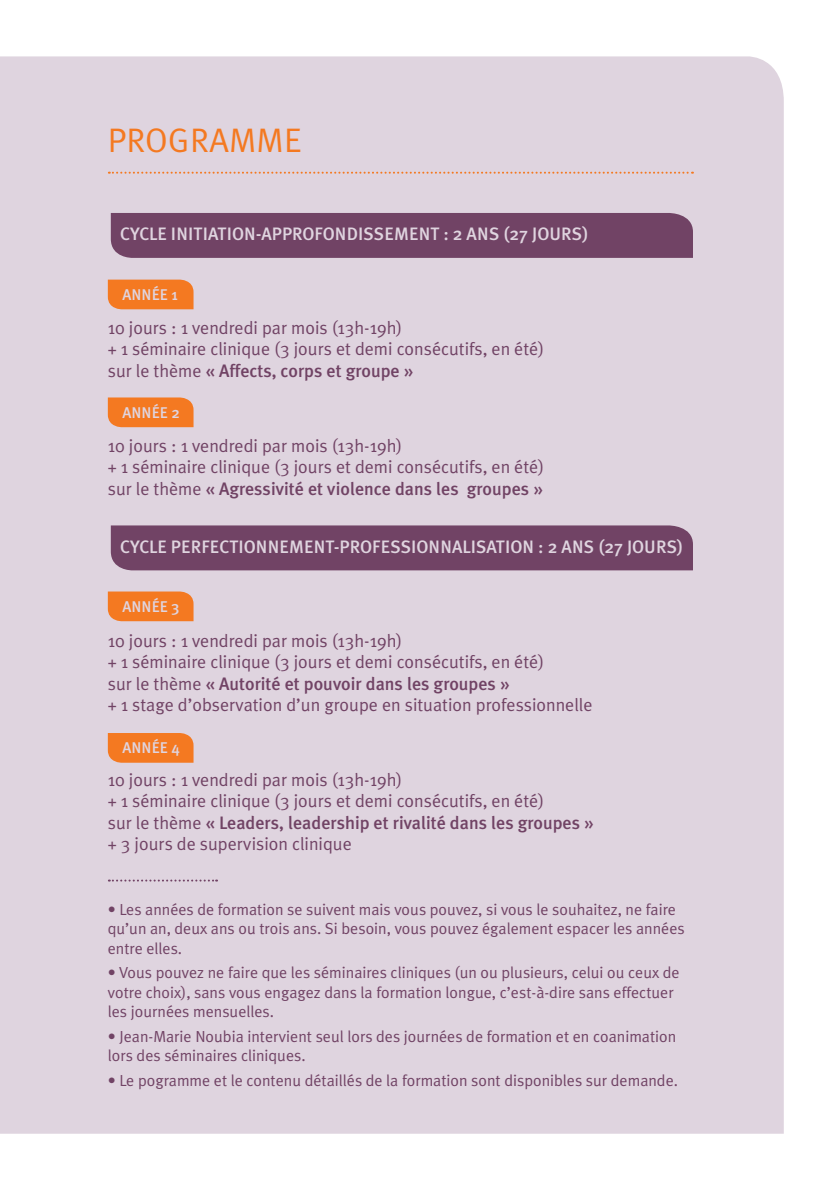
<style>
.page{position:relative;width:840px;height:1191px;background:#fff}
.page>*{position:absolute;margin:0;border:0;box-sizing:border-box;transform-origin:0 0}
.t1{font:34px "Meta Plus Normal";letter-spacing:.005em;color:#f47921}
.t2{font:18px/21.6px "Meta Plus Normal";color:#714365}
.t3{font:500 18px "Meta Plus";color:#714365}
.t4{font:500 18px "Meta Plus";color:#dfd4df}
.t5{font:16px/19.2px "Meta Plus Normal";color:#714365}
.t6{font:500 15.6px "Meta Plus";letter-spacing:.005em;color:#dfd4df}
.s1{font-family:"Meta Plus Normal";font-weight:400}
</style>
<div class="page">
<div style="left:0;top:56px;width:783px;height:1077px;background:#dfd4df"></div>
<div style="left:111px;top:525px;width:581px;height:45px;background:#714365"></div>
<div style="left:111px;top:213px;width:581px;height:45px;background:#714365"></div>
<div style="left:108px;top:280px;width:85px;height:29px;background:#f47921"></div>
<div style="left:108px;top:591px;width:85px;height:30px;background:#f47921"></div>
<div style="left:108px;top:397px;width:85px;height:30px;background:#f47921"></div>
<div style="left:108px;top:733px;width:85px;height:29px;background:#f47921"></div>
<svg style="left:109px;top:172px;width:583px;height:2px"></svg>
<svg style="left:109px;top:879px;width:108px;height:2px"></svg>
<h1 class="t1" style="left:108px;top:121px;width:195px">PROGRAMME</h1>
<p class="t4" style="left:120px;top:223px;width:469px">CYCLE INITIATION-APPROFONDISSEMENT : 2 ANS (27 JOURS)</p>
<p class="t6" style="left:122px;top:285px;width:57px">ANNÉE 1</p>
<p class="t2" style="left:108px;top:316px;width:437px">10 jours : 1 vendredi par mois (13h-19h)<br>+ 1 séminaire clinique (3 jours et demi consécutifs, en été)</p>
<p class="t3" style="left:108px;top:360px;width:306px"><span class="s1">sur le thème</span> « Affects, corps et groupe »</p>
<p class="t6" style="left:122px;top:403px;width:59px">ANNÉE 2</p>
<p class="t2" style="left:108px;top:434px;width:437px">10 jours : 1 vendredi par mois (13h-19h)<br>+ 1 séminaire clinique (3 jours et demi consécutifs, en été)</p>
<p class="t3" style="left:108px;top:478px;width:436px"><span class="s1">sur le thème</span> « Agressivité et violence dans les groupes »</p>
<p class="t4" style="left:120px;top:536px;width:564px">CYCLE PERFECTIONNEMENT-PROFESSIONNALISATION : 2 ANS (27 JOURS)</p>
<p class="t6" style="left:122px;top:597px;width:59px">ANNÉE 3</p>
<p class="t2" style="left:108px;top:629px;width:437px">10 jours : 1 vendredi par mois (13h-19h)<br>+ 1 séminaire clinique (3 jours et demi consécutifs, en été)</p>
<p class="t3" style="left:108px;top:673px;width:403px"><span class="s1">sur le thème</span> « Autorité et pouvoir dans les groupes »</p>
<p class="t2" style="left:108px;top:694px;width:486px">+ 1 stage d’observation d’un groupe en situation professionnelle</p>
<p class="t6" style="left:122px;top:739px;width:59px">ANNÉE 4</p>
<p class="t2" style="left:108px;top:768px;width:437px">10 jours : 1 vendredi par mois (13h-19h)<br>+ 1 séminaire clinique (3 jours et demi consécutifs, en été)</p>
<p class="t3" style="left:108px;top:812px;width:487px"><span class="s1">sur le thème</span> « Leaders, leadership et rivalité dans les groupes »</p>
<p class="t2" style="left:108px;top:833px;width:245px">+ 3 jours de supervision clinique</p>
<p class="t5" style="left:108px;top:900px;width:578px">• Les années de formation se suivent mais vous pouvez, si vous le souhaitez, ne faire qu’un an, deux ans ou trois ans. Si besoin, vous pouvez également espacer les années entre elles.</p>
<p class="t5" style="left:108px;top:963px;width:573px">• Vous pouvez ne faire que les séminaires cliniques (un ou plusieurs, celui ou ceux de votre choix), sans vous engagez dans la formation longue, c’est-à-dire sans effectuer les journées mensuelles.</p>
<p class="t5" style="left:108px;top:1026px;width:569px">• Jean-Marie Noubia intervient seul lors des journées de formation et en coanimation lors des séminaires cliniques.</p>
<p class="t5" style="left:108px;top:1070px;width:571px">• Le pogramme et le contenu détaillés de la formation sont disponibles sur demande.</p>
</div>
